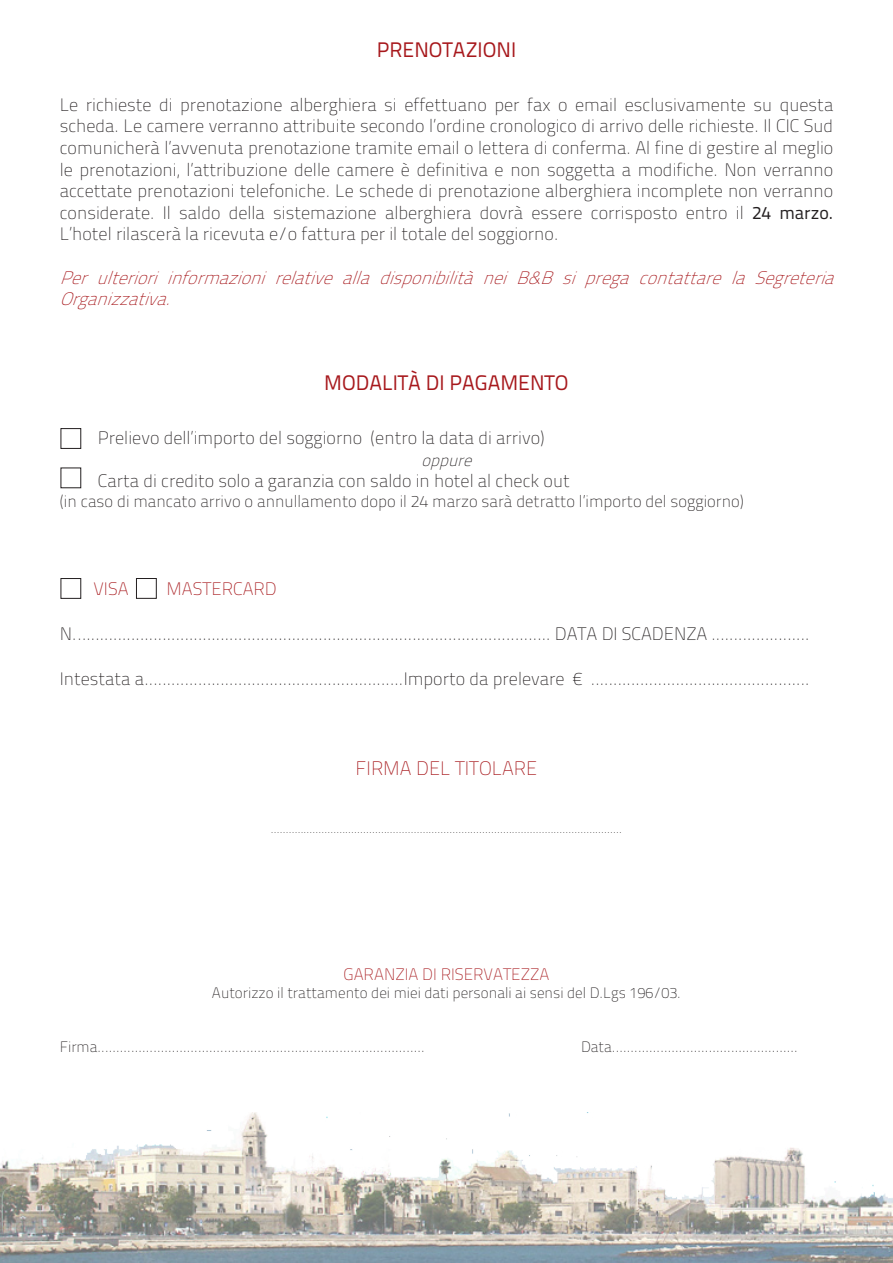
<style>
.page{position:relative;width:893px;height:1263px;background:#fff}
.page>*{position:absolute;margin:0;border:0;box-sizing:border-box;transform-origin:0 0}
.t1{font:21px "Titillium Text 25 L 400 wt";color:#a7181c}
.t2{font:19.5px "Titillium Text 25 L 1 wt";color:#a7181c}
.t3{font:18px/21.6px "Titillium Text 25 L 1 wt";color:#231f20;text-align:justify}
.t4{font:italic 18px/21.6px "Titillium Text 25 L 1 wt";color:#a7181c}
.t5{font:18px "Titillium Text 25 L 1 wt";color:#a7181c}
.t6{font:16.5px "Titillium Text 25 L 1 wt";color:#231f20}
.t7{font:16.5px "Titillium Text 25 L 1 wt";color:#a7181c}
.t8{font:italic 16.5px "Titillium Text 25 L 1 wt";color:#231f20}
.t9{font:15px "Titillium Text 25 L 1 wt";color:#231f20}
.t10{font:12px "Titillium Text 25 L 1 wt";color:#231f20}
.s1{font-family:"Titillium Text 25 L 400 wt"}
</style>
<div class="page">
<div style="left:61px;top:428px;width:20px;height:21px;border:1px solid #231f20"></div>
<div style="left:61px;top:578px;width:20px;height:20px;border:1px solid #231f20"></div>
<div style="left:136px;top:578px;width:20px;height:20px;border:1px solid #231f20"></div>
<img style="left:0;top:1113px;width:893px;height:150px">
<p class="t1" style="left:377px;top:34px;width:141px">PRENOTAZIONI</p>
<p class="t3" style="left:60px;top:93px;width:775px">Le richieste di prenotazione alberghiera si effettuano per fax o email esclusivamente su questa scheda. Le camere verranno attribuite secondo l’ordine cronologico di arrivo delle richieste. Il CIC Sud comunicherà l’avvenuta prenotazione tramite email o lettera di conferma. Al fine di gestire al meglio le prenotazioni, l’attribuzione delle camere è definitiva e non soggetta a modifiche. Non verranno accettate prenotazioni telefoniche. Le schede di prenotazione alberghiera incomplete non verranno considerate. Il saldo della sistemazione alberghiera dovrà essere corrisposto entro il <span class="s1">24 marzo.<br></span>L’hotel rilascerà la ricevuta e/o fattura per il totale del soggiorno.</p>
<p class="t4" style="left:60px;top:266px;width:783px">Per ulteriori informazioni relative alla disponibilità nei B&amp;B si prega contattare la Segreteria<br>Organizzativa.</p>
<p class="t1" style="left:324px;top:367px;width:246px">MODALITÀ DI PAGAMENTO</p>
<p class="t3" style="left:98px;top:426px;width:449px">Prelievo dell’importo del soggiorno (entro la data di arrivo)</p>
<p class="t8" style="left:422px;top:448px;width:57px">oppure</p>
<p class="t3" style="left:98px;top:469px;width:473px">Carta di credito solo a garanzia con saldo in hotel al check out</p>
<p class="t6" style="left:60px;top:489px;width:686px">(in caso di mancato arrivo o annullamento dopo il 24 marzo sarà detratto l’importo del soggiorno)</p>
<p class="t5" style="left:94px;top:576px;width:49px">VISA □</p>
<p class="t5" style="left:167px;top:576px;width:112px">MASTERCARD</p>
<p class="t3" style="left:60px;top:622px;width:751px">N........................................................................................................... DATA DI SCADENZA ......................</p>
<p class="t3" style="left:60px;top:667px;width:751px">Intestata a..........................................................Importo da prelevare € .................................................</p>
<p class="t2" style="left:356px;top:754px;width:183px">FIRMA DEL TITOLARE</p>
<p class="t10" style="left:271px;top:820px;width:353px">......................................................................................................................</p>
<p class="t7" style="left:343px;top:963px;width:207px">GARANZIA DI RISERVATEZZA</p>
<p class="t9" style="left:212px;top:982px;width:470px">Autorizzo il trattamento dei miei dati personali ai sensi del D.Lgs 196/03.</p>
<p class="t9" style="left:60px;top:1036px;width:367px">Firma........................................................................................</p>
<p class="t9" style="left:581px;top:1036px;width:218px">Data..................................................</p>
</div>
